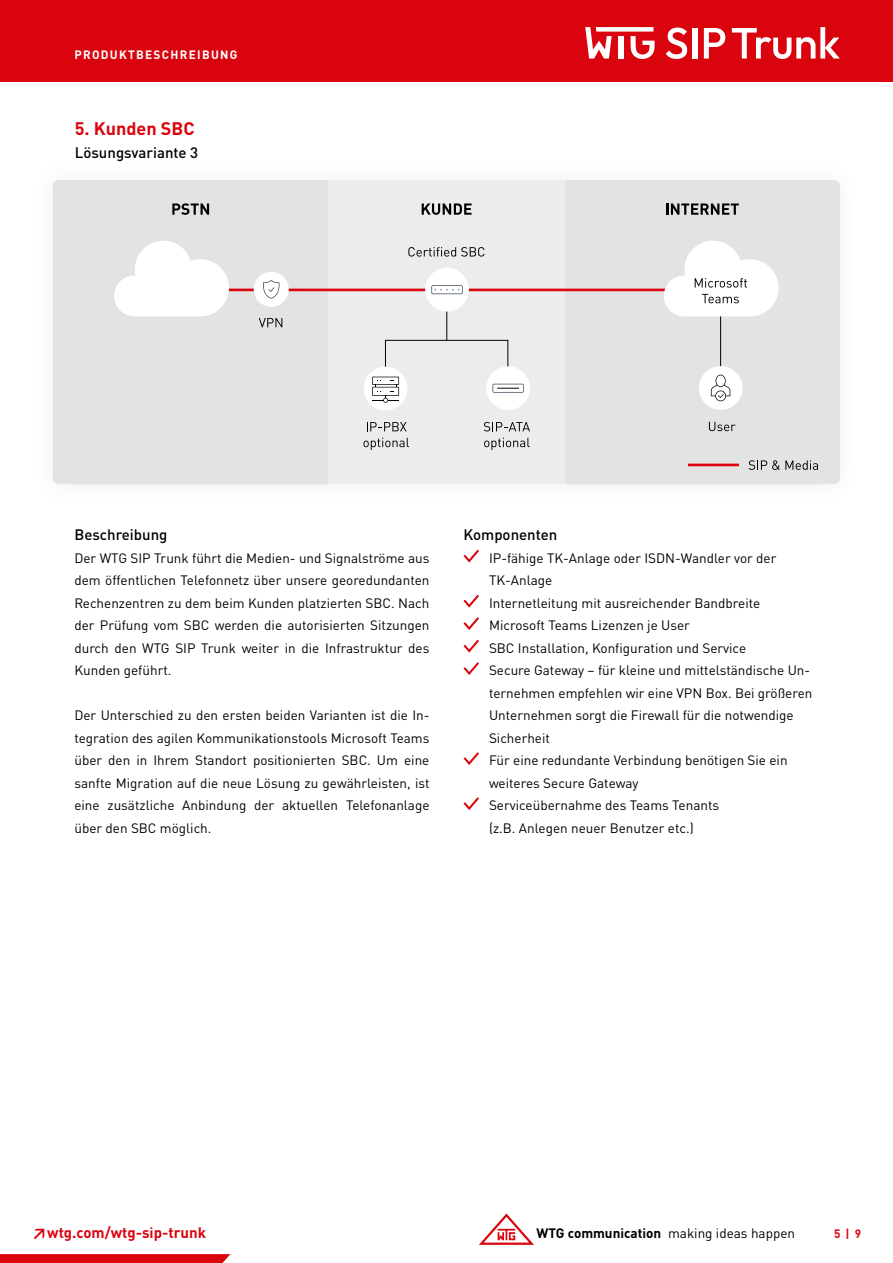
<style>
.page{position:relative;width:893px;height:1263px;background:#fff}
.page>*{position:absolute;margin:0;border:0;box-sizing:border-box;transform-origin:0 0}
.t1{font:700 18px "DINOT";color:#da040e}
.t2{font:500 15px "DINOT";color:#000}
.t3{font:700 15px "DINOT";color:#da040e}
.t4{font:13.5px/22.5px "DINOT";color:#000;text-align:justify}
.t5{font:700 12px "DINOT";letter-spacing:.11em;color:#fff}
.t6{font:700 12px "DINOT";color:#da040e}
.s1{font-weight:700}
</style>
<div class="page">
<svg style="left:479px;top:1213px;width:55px;height:32px"></svg>
<svg style="left:0;top:1254px;width:230px;height:9px;background:#db0a14"></svg>
<div style="left:0;top:0;width:893px;height:81px;background:#da040e"></div>
<div style="left:618px;top:36px;width:5px;height:23px;background:#fff"></div>
<div style="left:596px;top:27px;width:57px;height:5px;background:#fff"></div>
<svg style="left:631px;top:36px;width:23px;height:23px"></svg>
<svg style="left:585px;top:27px;width:27px;height:32px"></svg>
<svg style="left:666px;top:28px;width:21px;height:31px"></svg>
<div style="left:692px;top:28px;width:5px;height:31px;background:#fff"></div>
<svg style="left:704px;top:28px;width:21px;height:31px"></svg>
<svg style="left:732px;top:27px;width:108px;height:32px"></svg>
<div style="left:328px;top:180px;width:237px;height:304px;background:#ececec"></div>
<div style="left:53px;top:180px;width:275px;height:304px;background:#e3e3e3"></div>
<div style="left:565px;top:180px;width:275px;height:304px;background:#e3e3e3"></div>
<svg style="left:422px;top:203px;width:50px;height:12px"></svg>
<svg style="left:172px;top:203px;width:37px;height:12px"></svg>
<hr style="left:688px;top:464px;width:51px;height:2px;background:#da040e">
<svg style="left:749px;top:460px;width:69px;height:10px"></svg>
<hr style="left:194px;top:289px;width:514px;height:2px;background:#da040e">
<svg style="left:114px;top:241px;width:115px;height:75px"></svg>
<div style="left:385px;top:340px;width:123px;height:46px;border:1px solid #000"></div>
<svg style="left:367px;top:422px;width:40px;height:9px"></svg>
<svg style="left:363px;top:438px;width:46px;height:12px"></svg>
<svg style="left:484px;top:422px;width:46px;height:9px"></svg>
<svg style="left:484px;top:438px;width:46px;height:12px"></svg>
<hr style="left:446px;top:307px;width:1px;height:33px;background:#000">
<div style="left:425px;top:268px;width:44px;height:44px;background:#fff;border-radius:50%"></div>
<svg style="left:431px;top:285px;width:32px;height:9px"></svg>
<svg style="left:408px;top:247px;width:77px;height:10px"></svg>
<svg style="left:259px;top:318px;width:23px;height:9px"></svg>
<div style="left:254px;top:272px;width:35px;height:35px;background:#fff;border-radius:50%"></div>
<svg style="left:263px;top:280px;width:17px;height:19px"></svg>
<hr style="left:720px;top:288px;width:1px;height:80px;background:#000">
<div style="left:699px;top:366px;width:43px;height:44px;background:#fff;border-radius:50%"></div>
<svg style="left:711px;top:375px;width:19px;height:26px"></svg>
<div style="left:486px;top:366px;width:44px;height:44px;background:#fff;border-radius:50%"></div>
<svg style="left:492px;top:384px;width:32px;height:9px"></svg>
<div style="left:364px;top:367px;width:43px;height:43px;background:#fff;border-radius:50%"></div>
<svg style="left:372px;top:377px;width:27px;height:26px"></svg>
<svg style="left:666px;top:203px;width:73px;height:12px"></svg>
<svg style="left:664px;top:241px;width:115px;height:75px"></svg>
<svg style="left:709px;top:422px;width:27px;height:9px"></svg>
<svg style="left:463px;top:550px;width:16px;height:12px"></svg>
<svg style="left:463px;top:595px;width:16px;height:12px"></svg>
<svg style="left:463px;top:617px;width:16px;height:13px"></svg>
<svg style="left:463px;top:640px;width:16px;height:12px"></svg>
<svg style="left:463px;top:662px;width:16px;height:13px"></svg>
<svg style="left:463px;top:752px;width:16px;height:13px"></svg>
<svg style="left:463px;top:797px;width:16px;height:13px"></svg>
<p class="t5" style="left:74px;top:46px;width:165px">PRODUKTBESCHREIBUNG</p>
<h1 class="t1" style="left:75px;top:117px;width:121px">5. Kunden SBC</h1>
<p class="t2" style="left:75px;top:143px;width:125px">Lösungsvariante 3</p>
<p class="t2" style="left:74px;top:525px;width:95px">Beschreibung</p>
<p class="t4" style="left:74px;top:546px;width:357px">Der WTG SIP Trunk führt die Medien- und Signalströme aus dem öffentlichen Telefonnetz über unsere georedundanten Rechenzentren zu dem beim Kunden platzierten SBC. Nach der Prüfung vom SBC werden die autorisierten Sitzungen durch den WTG SIP Trunk weiter in die Infrastruktur des Kunden geführt.</p>
<p class="t4" style="left:74px;top:704px;width:357px">Der Unterschied zu den ersten beiden Varianten ist die In&shy;tegration des agilen Kommunikationstools Microsoft Teams über den in Ihrem Standort positionierten SBC. Um eine sanfte Migration auf die neue Lösung zu gewährleisten, ist eine zusätzliche Anbindung der aktuellen Telefonanlage über den SBC möglich.</p>
<p class="t2" style="left:463px;top:525px;width:95px">Komponenten</p>
<p class="t4" style="left:489px;top:546px;width:325px;text-align:left">IP-fähige TK-Anlage oder ISDN-Wandler vor der TK-Anlage<br>Internetleitung mit ausreichender Bandbreite Microsoft Teams Lizenzen je User<br>SBC Installation, Konfiguration und Service<br>Secure Gateway – für kleine und mittelständische Un&shy;ternehmen empfehlen wir eine VPN Box. Bei größeren Unternehmen sorgt die Firewall für die notwendige Sicherheit<br>Für eine redundante Verbindung benötigen Sie ein weiteres Secure Gateway<br>Serviceübernahme des Teams Tenants<br>(z.B. Anlegen neuer Benutzer etc.)</p>
<p class="t3" style="left:32px;top:1222px;width:176px">↗wtg.com/wtg-sip-trunk</p>
<p class="t4" style="left:536px;top:1221px;width:260px"><span class="s1">WTG communication</span> making ideas happen</p>
<p class="t6" style="left:834px;top:1225px;width:29px">5 | 9</p>
</div>
